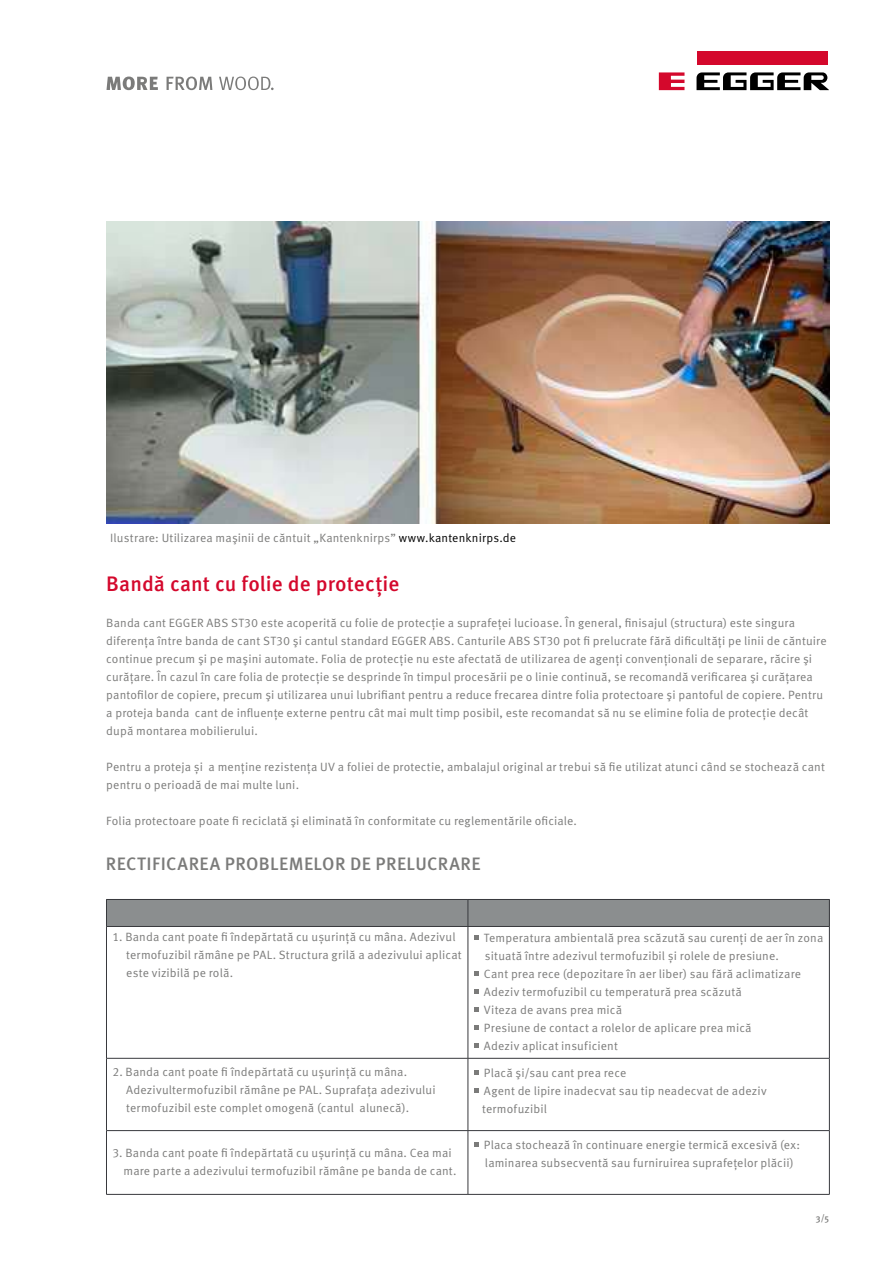
<style>
.page{position:relative;width:893px;height:1263px;background:#fff}
.page>*{position:absolute;margin:0;border:0;box-sizing:border-box;transform-origin:0 0}
.t1{font:500 21px "Meta Pro";color:#d4082c}
.t2{font:500 18px "Meta Pro";letter-spacing:.02em;color:#7b7b7a}
.t3{font:12px/18px "Meta Pro";letter-spacing:.01em;color:#7b7b7a}
.t4{font:500 9px "Meta Pro";color:#7b7b7a}
.s1{color:#000}
</style>
<div class="page">
<div style="left:696px;top:51px;width:131px;height:13px;background:#d4082c"></div>
<svg style="left:659px;top:72px;width:25px;height:18px"></svg>
<svg style="left:696px;top:72px;width:133px;height:18px"></svg>
<svg style="left:106px;top:77px;width:52px;height:13px"></svg>
<svg style="left:167px;top:77px;width:45px;height:13px"></svg>
<svg style="left:219px;top:77px;width:55px;height:13px"></svg>
<img style="left:107px;top:221px;width:722px;height:303px">
<div style="left:106px;top:899px;width:362px;height:27px;background:#8b8e8f"></div>
<div style="left:468px;top:899px;width:361px;height:27px;background:#8b8e8f"></div>
<svg style="left:107px;top:927px;width:361px;height:267px"></svg>
<svg style="left:469px;top:927px;width:360px;height:267px"></svg>
<hr style="left:106px;top:899px;width:362px;height:1px;background:#38393d">
<svg style="left:106px;top:900px;width:1px;height:26px"></svg>
<hr style="left:468px;top:899px;width:362px;height:1px;background:#38393d">
<svg style="left:468px;top:900px;width:1px;height:26px"></svg>
<svg style="left:829px;top:900px;width:1px;height:26px"></svg>
<hr style="left:106px;top:926px;width:362px;height:1px;background:#38393d">
<hr style="left:106px;top:927px;width:1px;height:131px;background:#38393d">
<hr style="left:468px;top:926px;width:362px;height:1px;background:#38393d">
<hr style="left:468px;top:927px;width:1px;height:131px;background:#38393d">
<hr style="left:829px;top:927px;width:1px;height:131px;background:#38393d">
<hr style="left:106px;top:1058px;width:362px;height:1px;background:#38393d">
<hr style="left:106px;top:1058px;width:1px;height:72px;background:#38393d">
<hr style="left:468px;top:1058px;width:362px;height:1px;background:#38393d">
<hr style="left:468px;top:1058px;width:1px;height:72px;background:#38393d">
<hr style="left:829px;top:1058px;width:1px;height:72px;background:#38393d">
<hr style="left:106px;top:1130px;width:362px;height:1px;background:#38393d">
<hr style="left:106px;top:1131px;width:1px;height:63px;background:#38393d">
<hr style="left:468px;top:1130px;width:362px;height:1px;background:#38393d">
<hr style="left:468px;top:1131px;width:1px;height:63px;background:#38393d">
<hr style="left:829px;top:1131px;width:1px;height:63px;background:#38393d">
<hr style="left:106px;top:1194px;width:362px;height:1px;background:#38393d">
<hr style="left:468px;top:1194px;width:362px;height:1px;background:#38393d">
<svg style="left:474px;top:935px;width:4px;height:4px"></svg>
<svg style="left:474px;top:971px;width:4px;height:4px"></svg>
<svg style="left:474px;top:989px;width:4px;height:4px"></svg>
<svg style="left:474px;top:1007px;width:4px;height:4px"></svg>
<svg style="left:474px;top:1025px;width:4px;height:4px"></svg>
<svg style="left:474px;top:1043px;width:4px;height:4px"></svg>
<svg style="left:474px;top:1070px;width:4px;height:4px"></svg>
<svg style="left:474px;top:1088px;width:4px;height:4px"></svg>
<svg style="left:474px;top:1142px;width:4px;height:4px"></svg>
<p class="t3" style="left:110px;top:529px;width:407px">Ilustrare: Utilizarea maşinii de căntuit „Kantenknirps” <span class="s1">www.kantenknirps.de</span></p>
<h1 class="t1" style="left:106px;top:570px;width:295px">Bandă cant cu folie de protecţie</h1>
<p class="t3" style="left:106px;top:614px;width:722px">Banda cant EGGER ABS ST30 este acoperită cu folie de protecţie a suprafeţei lucioase. În general, finisajul (structura) este singura diferenţa între banda de cant ST30 şi cantul standard EGGER ABS. Canturile ABS ST30 pot fi prelucrate fără dificultăţi pe linii de căntuire continue precum şi pe maşini automate. Folia de protecţie nu este afectată de utilizarea de agenţi convenţionali de separare, răcire şi curăţare. În cazul în care folia de protecţie se desprinde în timpul procesării pe o linie continuă, se recomandă verificarea şi curăţarea pantofilor de copiere, precum şi utilizarea unui lubrifiant pentru a reduce frecarea dintre folia protectoare şi pantoful de copiere. Pentru a proteja banda cant de influenţe externe pentru cât mai mult timp posibil, este recomandat să nu se elimine folia de protecţie decât după montarea mobilierului.</p>
<p class="t3" style="left:106px;top:758px;width:720px">Pentru a proteja și a menține rezistența UV a foliei de protectie, ambalajul original ar trebui să fie utilizat atunci când se stochează cant pentru o perioadă de mai multe luni.</p>
<p class="t3" style="left:106px;top:812px;width:472px">Folia protectoare poate fi reciclată şi eliminată în conformitate cu reglementările oficiale.</p>
<h2 class="t2" style="left:106px;top:852px;width:376px">RECTIFICAREA PROBLEMELOR DE PRELUCRARE</h2>
<p class="t3" style="left:126px;top:928px;width:337px;text-indent:-14px">1. Banda cant poate fi îndepărtată cu ușurință cu mâna. Adezivul termofuzibil rămâne pe PAL. Structura grilă a adezivului aplicat este vizibilă pe rolă.</p>
<p class="t3" style="left:484px;top:929px;width:341px">Temperatura ambientală prea scăzută sau curenţi de aer în zona situată între adezivul termofuzibil și rolele de presiune.<br>Cant prea rece (depozitare în aer liber) sau fără aclimatizare Adeziv termofuzibil cu temperatură prea scăzută<br>Viteza de avans prea mică<br>Presiune de contact a rolelor de aplicare prea mică<br>Adeziv aplicat insuficient</p>
<p class="t3" style="left:126px;top:1063px;width:311px;text-indent:-14px">2. Banda cant poate fi îndepărtată cu ușurință cu mâna.<br>Adezivultermofuzibil rămâne pe PAL. Suprafaţa adezivului termofuzibil este complet omogenă (cantul alunecă).</p>
<p class="t3" style="left:482px;top:1064px;width:286px">Placă şi/sau cant prea rece<br>Agent de lipire inadecvat sau tip neadecvat de adeziv termofuzibil</p>
<p class="t3" style="left:124px;top:1144px;width:334px;text-indent:-11px">3. Banda cant poate fi îndepărtată cu ușurință cu mâna. Cea mai mare parte a adezivului termofuzibil rămâne pe banda de cant.</p>
<p class="t3" style="left:484px;top:1136px;width:318px">Placa stochează în continuare energie termică excesivă (ex: laminarea subsecventă sau furniruirea suprafeţelor plăcii)</p>
<p class="t4" style="left:816px;top:1212px;width:15px">3/5</p>
</div>
